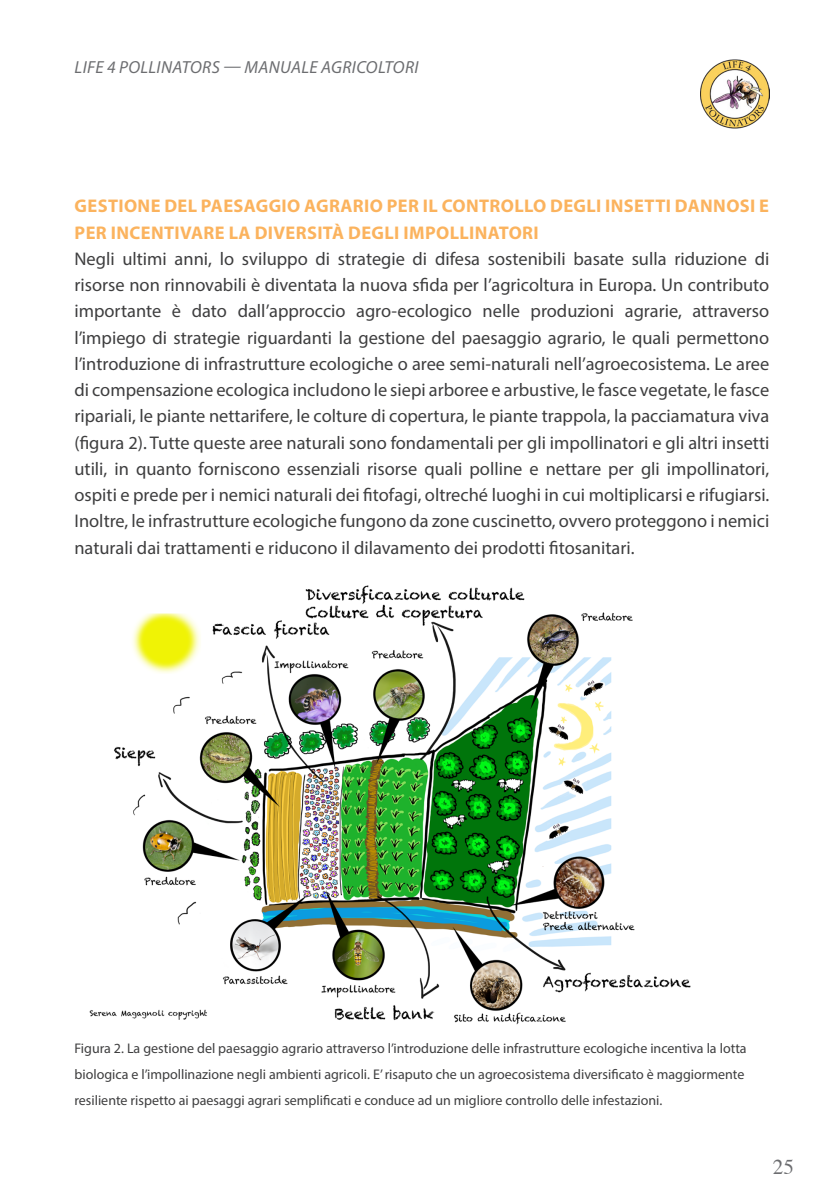
<style>
.page{position:relative;width:819px;height:1191px;background:#fff}
.page>*{position:absolute;margin:0;border:0;box-sizing:border-box;transform-origin:0 0}
.t1{font:21px "Times";color:#6c6d70}
.t2{font:18.38px/26.2px "Myriad Pro";color:#3e3e3f;text-align:justify}
.t3{font:700 18.38px/26.2px "Myriad Pro";letter-spacing:.02em;color:#fbb35e}
.t4{font:italic 17.5px "Myriad Pro";letter-spacing:.02em;color:#6c6d70}
.t5{font:14px/26.2px "Myriad Pro";color:#3e3e3f}
</style>
<div class="page">
<img style="left:89px;top:585px;width:602px;height:439px">
<img style="left:700px;top:59px;width:69px;height:70px">
<p class="t4" style="left:75px;top:56px;width:345px">LIFE 4 POLLINATORS — MANUALE AGRICOLTORI</p>
<p class="t3" style="left:75px;top:192px;width:696px">GESTIONE DEL PAESAGGIO AGRARIO PER IL CONTROLLO DEGLI INSETTI DANNOSI E<br>PER INCENTIVARE LA DIVERSITÀ DEGLI IMPOLLINATORI</p>
<p class="t2" style="left:74px;top:245px;width:696px">Negli ultimi anni, lo sviluppo di strategie di difesa sostenibili basate sulla riduzione di risorse non rinnovabili è diventata la nuova sfida per l’agricoltura in Europa. Un contributo importante è dato dall’approccio agro-ecologico nelle produzioni agrarie, attraverso l’impiego di strategie riguardanti la gestione del paesaggio agrario, le quali permettono l’introduzione di infrastrutture ecologiche o aree semi-naturali nell’agroecosistema. Le aree di compensazione ecologica includono le siepi arboree e arbustive, le fasce vegetate, le fasce ripariali, le piante nettarifere, le colture di copertura, le piante trappola, la pacciamatura viva (figura 2). Tutte queste aree naturali sono fondamentali per gli impollinatori e gli altri insetti utili, in quanto forniscono essenziali risorse quali polline e nettare per gli impollinatori, ospiti e prede per i nemici naturali dei fitofagi, oltreché luoghi in cui moltiplicarsi e rifugiarsi.<br>Inoltre, le infrastrutture ecologiche fungono da zone cuscinetto, ovvero proteggono i nemici naturali dai trattamenti e riducono il dilavamento dei prodotti fitosanitari.</p>
<p class="t5" style="left:74px;top:1034px;width:673px">Figura 2. La gestione del paesaggio agrario attraverso l’introduzione delle infrastrutture ecologiche incentiva la lotta biologica e l’impollinazione negli ambienti agricoli. E’ risaputo che un agroecosistema diversificato è maggiormente resiliente rispetto ai paesaggi agrari semplificati e conduce ad un migliore controllo delle infestazioni.</p>
<p class="t1" style="left:772px;top:1147px;width:22px">25</p>
</div>
